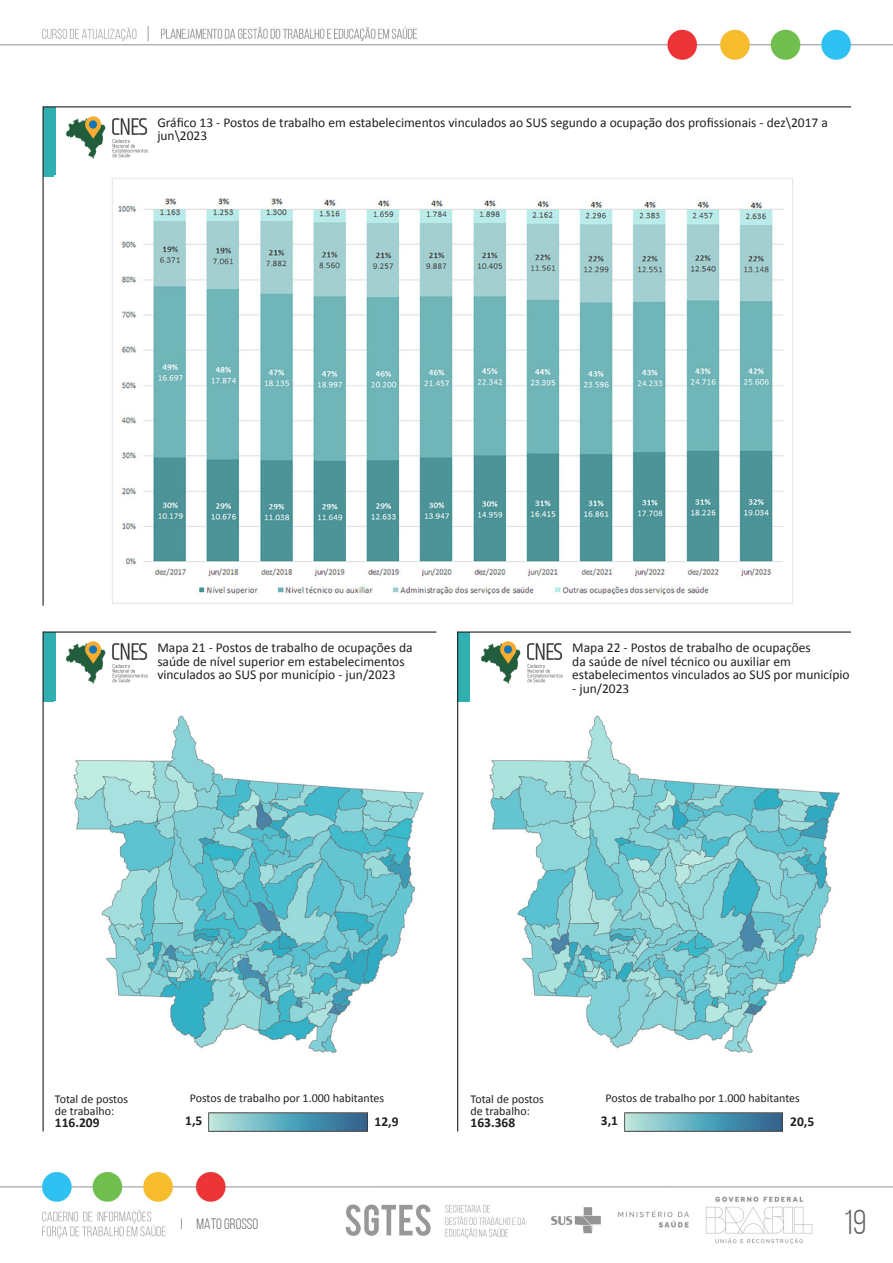
<style>
.page{position:relative;width:893px;height:1263px;background:#fff}
.page>*{position:absolute;margin:0;border:0;box-sizing:border-box;transform-origin:0 0}
.t1{font:34.5px "Bebas Neue";color:#636363}
.t2{font:15px "Bebas Neue";color:#636363}
.t3{font:13.5px/13.5px "Calibri";color:#231f20}
.t4{font:700 13.5px "Calibri";color:#231f20}
.t5{font:12px/12px "Calibri";color:#231f20}
</style>
<div class="page">
<img style="left:0;top:26px;width:893px;height:33px">
<img style="left:0;top:1172px;width:893px;height:73px">
<div style="left:43px;top:107px;width:12px;height:69px;background:#30afb1"></div>
<img style="left:66px;top:117px;width:82px;height:41px">
<hr style="left:43px;top:106px;width:808px;height:1px;background:#231f20">
<hr style="left:43px;top:106px;width:1px;height:500px;background:#231f20">
<div style="left:43px;top:632px;width:12px;height:69px;background:#30afb1"></div>
<img style="left:66px;top:642px;width:82px;height:41px">
<hr style="left:43px;top:631px;width:393px;height:2px;background:#231f20">
<hr style="left:43px;top:631px;width:1px;height:500px;background:#231f20">
<div style="left:458px;top:632px;width:12px;height:69px;background:#30afb1"></div>
<img style="left:481px;top:642px;width:81px;height:41px">
<hr style="left:458px;top:631px;width:393px;height:2px;background:#231f20">
<hr style="left:457px;top:631px;width:1px;height:500px;background:#231f20">
<img style="left:73px;top:715px;width:351px;height:338px">
<img style="left:489px;top:715px;width:351px;height:338px">
<img style="left:209px;top:1112px;width:158px;height:19px">
<img style="left:625px;top:1112px;width:158px;height:19px">
<img style="left:112px;top:178px;width:681px;height:426px">
<p class="t3" style="left:157px;top:115px;width:672px">Gráfico 13 - Postos de trabalho em estabelecimentos vinculados ao SUS segundo a ocupação dos profissionais - dez\2017 a jun\2023</p>
<p class="t3" style="left:157px;top:641px;width:257px">Mapa 21 - Postos de trabalho de ocupações da saúde de nível superior em estabelecimentos vinculados ao SUS por município - jun/2023</p>
<p class="t3" style="left:572px;top:641px;width:279px">Mapa 22 - Postos de trabalho de ocupações<br>da saúde de nível técnico ou auxiliar em estabelecimentos vinculados ao SUS por município</p>
<p class="t3" style="left:572px;top:681px;width:59px">- jun/2023</p>
<p class="t5" style="left:190px;top:1092px;width:196px">Postos de trabalho por 1.000 habitantes</p>
<p class="t4" style="left:185px;top:1111px;width:19px">1,5</p>
<p class="t5" style="left:605px;top:1092px;width:196px">Postos de trabalho por 1.000 habitantes</p>
<p class="t4" style="left:601px;top:1111px;width:19px">3,1</p>
<p class="t5" style="left:55px;top:1092px;width:75px">Total de postos de trabalho:</p>
<p class="t4" style="left:55px;top:1113px;width:46px">116.209</p>
<p class="t4" style="left:790px;top:1112px;width:26px">20,5</p>
<p class="t5" style="left:471px;top:1092px;width:75px">Total de postos de trabalho:</p>
<p class="t4" style="left:471px;top:1113px;width:46px">163.368</p>
<p class="t4" style="left:374px;top:1112px;width:26px">12,9</p>
<p class="t2" style="left:181px;top:1216px;width:79px">I MATO GROSSO</p>
<h1 class="t1" style="left:843px;top:1204px;width:24px">19</h1>
</div>
